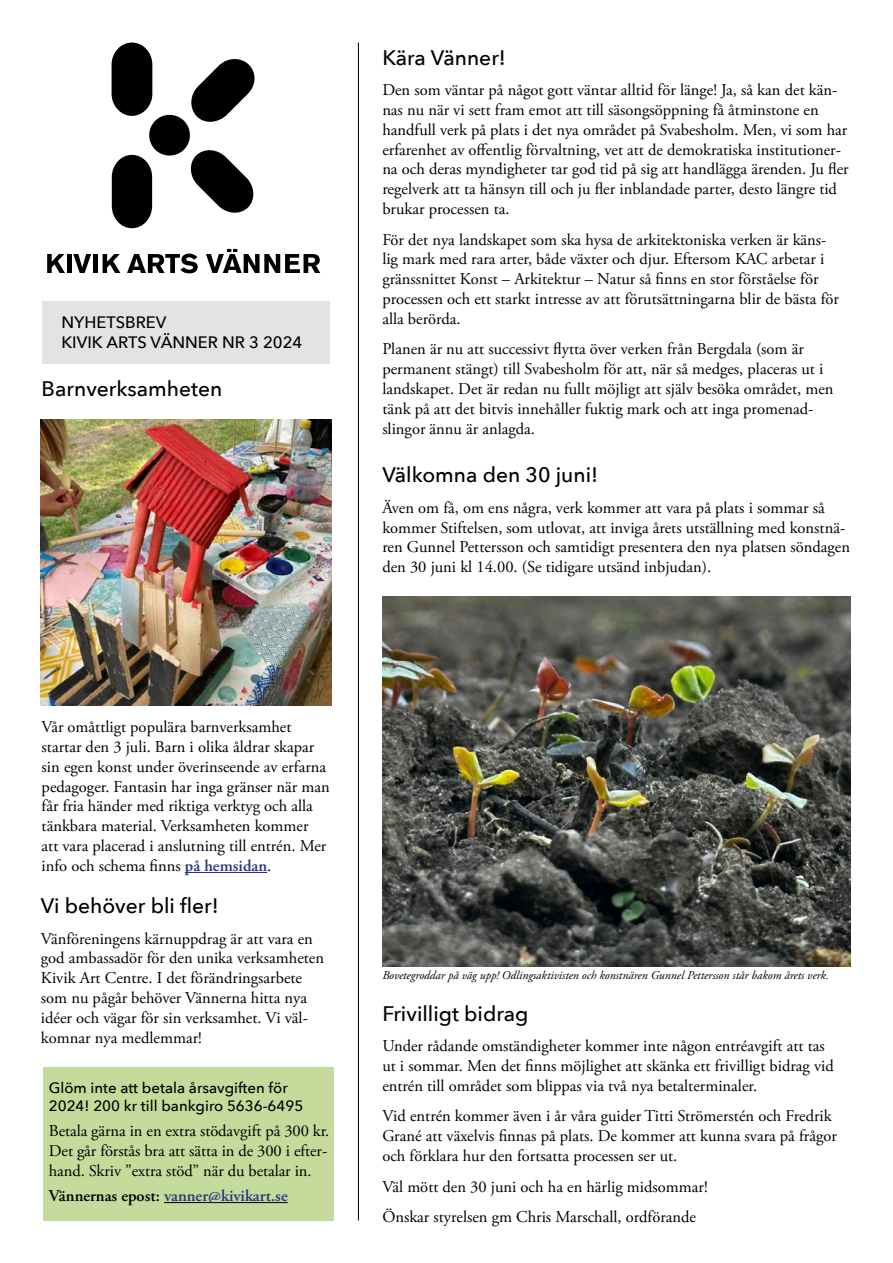
<style>
.page{position:relative;width:893px;height:1263px;background:#fff}
.page>*{position:absolute;margin:0;border:0;box-sizing:border-box;transform-origin:0 0}
.t1{font:500 21px "Avenir Next";color:#000}
.t2{font:16.5px/19.8px "Adobe Garamond Pro";color:#000}
.t3{font:600 16.5px "Adobe Garamond Pro";color:#283583}
.t4{font:500 16.5px/19.8px "Avenir Next";color:#000}
.t5{font:500 15px/18px "Avenir Next";color:#000}
.t6{font:italic 12px "Adobe Garamond Pro";color:#000}
.s1{font-weight:600;color:#283583}
.s2{color:#000}
</style>
<div class="page">
<div style="left:43px;top:301px;width:287px;height:63px;background:#e3e3e3"></div>
<svg style="left:112px;top:43px;width:143px;height:185px"></svg>
<svg style="left:47px;top:254px;width:18px;height:19px"></svg>
<hr style="left:67px;top:254px;width:4px;height:19px;background:#000">
<svg style="left:73px;top:254px;width:18px;height:19px"></svg>
<div style="left:93px;top:254px;width:5px;height:19px;background:#000"></div>
<svg style="left:103px;top:254px;width:17px;height:19px"></svg>
<svg style="left:127px;top:254px;width:71px;height:19px"></svg>
<svg style="left:206px;top:249px;width:114px;height:24px"></svg>
<hr style="left:358px;top:43px;width:1px;height:1177px;background:#000">
<div style="left:43px;top:1067px;width:290px;height:153px;background:#c4db9b"></div>
<hr style="left:164px;top:1202px;width:124px;height:1px;background:#000">
<hr style="left:185px;top:872px;width:82px;height:1px;background:#283583">
<img style="left:382px;top:596px;width:468px;height:370px">
<img style="left:41px;top:420px;width:290px;height:286px">
<p class="t4" style="left:61px;top:312px;width:242px">NYHETSBREV<br>KIVIK ARTS VÄNNER NR 3 2024</p>
<p class="t1" style="left:42px;top:370px;width:182px">Barnverksamheten</p>
<p class="t1" style="left:382px;top:39px;width:125px">Kära Vänner!</p>
<p class="t2" style="left:382px;top:81px;width:468px">Den som väntar på något gott väntar alltid för länge! Ja, så kan det kän&shy;nas nu när vi sett fram emot att till säsongsöppning få åtminstone en handfull verk på plats i det nya området på Svabesholm. Men, vi som har erfarenhet av offentlig förvaltning, vet att de demokratiska institutioner&shy;na och deras myndigheter tar god tid på sig att handlägga ärenden. Ju fler regelverk att ta hänsyn till och ju fler inblandade parter, desto längre tid brukar processen ta.</p>
<p class="t2" style="left:382px;top:230px;width:458px">För det nya landskapet som ska hysa de arkitektoniska verken är käns&shy;lig mark med rara arter, både växter och djur. Eftersom KAC arbetar i gränssnittet Konst – Arkitektur – Natur så finns en stor förståelse för processen och ett starkt intresse av att förutsättningarna blir de bästa för alla berörda.</p>
<p class="t2" style="left:382px;top:340px;width:453px">Planen är nu att successivt flytta över verken från Bergdala (som är permanent stängt) till Svabesholm för att, när så medges, placeras ut i landskapet. Det är redan nu fullt möjligt att själv besöka området, men tänk på att det bitvis innehåller fuktig mark och att inga promenad&shy;slingor ännu är anlagda.</p>
<p class="t1" style="left:382px;top:457px;width:217px">Välkomna den 30 juni!</p>
<p class="t2" style="left:382px;top:498px;width:469px">Även om få, om ens några, verk kommer att vara på plats i sommar så kommer Stiftelsen, som utlovat, att inviga årets utställning med konstnä&shy;ren Gunnel Pettersson och samtidigt presentera den nya platsen söndagen den 30 juni kl 14.00. (Se tidigare utsänd inbjudan).</p>
<p class="t2" style="left:42px;top:718px;width:290px">Vår omåttligt populära barnverksamhet startar den 3 juli. Barn i olika åldrar skapar sin egen konst under överinseende av erfarna pedagoger. Fantasin har inga gränser när man får fria händer med riktiga verktyg och alla tänkbara material. Verksamheten kommer<br>att vara placerad i anslutning till entrén. Mer info och schema finns <span class="s1">på hemsidan</span>.</p>
<p class="t1" style="left:41px;top:888px;width:179px">Vi behöver bli fler!</p>
<p class="t2" style="left:41px;top:929px;width:285px">Vänföreningens kärnuppdrag är att vara en god ambassadör för den unika verksamheten Kivik Art Centre. I det förändringsarbete som nu pågår behöver Vännerna hitta nya idéer och vägar för sin verksamhet. Vi väl&shy;komnar nya medlemmar!</p>
<p class="t5" style="left:49px;top:1078px;width:256px">Glöm inte att betala årsavgiften för<br>2024! 200 kr till bankgiro 5636-6495</p>
<p class="t2" style="left:49px;top:1121px;width:282px">Betala gärna in en extra stödavgift på 300 kr.<br>Det går förstås bra att sätta in de 300 i efter&shy;hand. Skriv ”extra stöd” när du betalar in.</p>
<p class="t3" style="left:49px;top:1186px;width:240px"><span class="s2">Vännernas epost:</span> vanner@kivikart.se</p>
<p class="t6" style="left:382px;top:968px;width:448px">Bovetegroddar på väg upp! Odlingsaktivisten och konstnären Gunnel Pettersson står bakom årets verk.</p>
<p class="t1" style="left:382px;top:995px;width:148px">Frivilligt bidrag</p>
<p class="t2" style="left:382px;top:1036px;width:453px">Under rådande omständigheter kommer inte någon entréavgift att tas ut i sommar. Men det finns möjlighet att skänka ett frivilligt bidrag vid entrén till området som blippas via två nya betalterminaler.</p>
<p class="t2" style="left:382px;top:1107px;width:456px">Vid entrén kommer även i år våra guider Titti Strömerstén och Fredrik<br>Grané att växelvis finnas på plats. De kommer att kunna svara på frågor och förklara hur den fortsatta processen ser ut.</p>
<p class="t2" style="left:382px;top:1171px;width:327px;line-height:30.6px">Väl mött den 30 juni och ha en härlig midsommar!<br>Önskar styrelsen gm Chris Marschall, ordförande</p>
</div>
